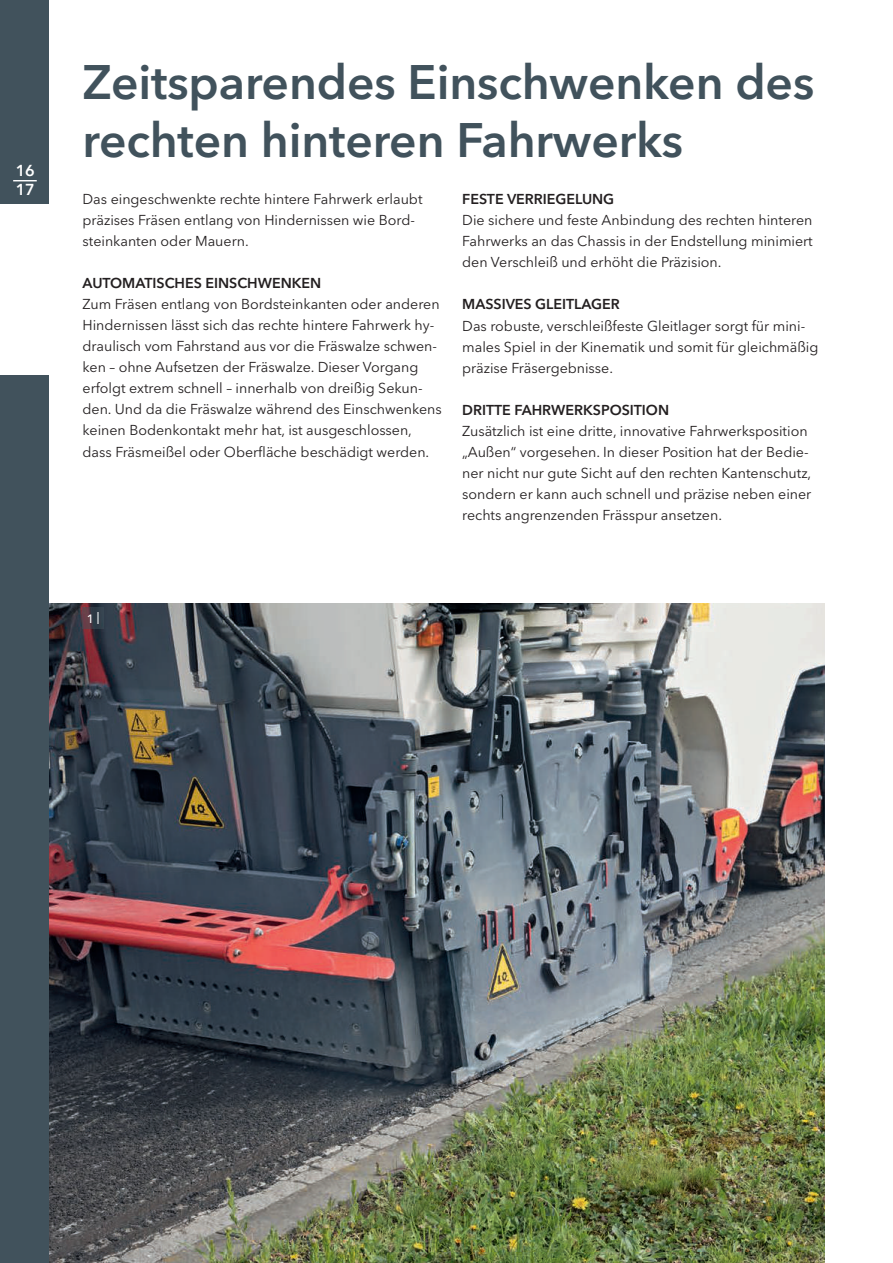
<style>
.page{position:relative;width:893px;height:1263px;background:#fff}
.page>*{position:absolute;margin:0;border:0;box-sizing:border-box;transform-origin:0 0}
.t1{font:600 48px/57.6px "Avenir Next LT Pro";letter-spacing:-.005em;color:#41525c}
.t2{font:600 15.75px/18.9px "Avenir Next LT Pro";color:#fff}
.t3{font:14.25px/21px "Avenir Next LT Pro";color:#231f20}
.t4{font:600 14.25px "Avenir Next LT Pro";color:#231f20}
.t5{font:500 12px "Avenir Next LT Pro";color:#fff}
</style>
<div class="page">
<img style="left:49px;top:603px;width:776px;height:660px">
<svg style="left:83px;top:608px;width:21px;height:21px"></svg>
<div style="left:0;top:0;width:49px;height:1263px;background:#41525c"></div>
<div style="left:0;top:204px;width:49px;height:170px;background:#fff"></div>
<svg style="left:13px;top:180px;width:24px;height:1px"></svg>
<p class="t2" style="left:16px;top:161px;width:21px">16<br>17</p>
<h1 class="t1" style="left:83px;top:53px;width:733px">Zeitsparendes Einschwenken des rechten hinteren Fahrwerks</h1>
<p class="t3" style="left:83px;top:189px;width:341px">Das eingeschwenkte rechte hintere Fahrwerk erlaubt präzises Fräsen entlang von Hindernissen wie Bord&shy;steinkanten oder Mauern.</p>
<p class="t4" style="left:83px;top:275px;width:240px">AUTOMATISCHES EINSCHWENKEN</p>
<p class="t3" style="left:83px;top:294px;width:361px">Zum Fräsen entlang von Bordsteinkanten oder anderen Hindernissen lässt sich das rechte hintere Fahrwerk hy&shy;draulisch vom Fahrstand aus vor die Fräswalze schwen&shy;ken – ohne Aufsetzen der Fräswalze. Dieser Vorgang erfolgt extrem schnell – innerhalb von dreißig Sekun&shy;den. Und da die Fräswalze während des Einschwenkens keinen Bodenkontakt mehr hat, ist ausgeschlossen, dass Fräsmeißel oder Oberfläche beschädigt werden.</p>
<p class="t4" style="left:462px;top:191px;width:154px">FESTE VERRIEGELUNG</p>
<p class="t3" style="left:462px;top:210px;width:352px;text-align:justify">Die sichere und feste Anbindung des rechten hinteren Fahrwerks an das Chassis in der Endstellung minimiert den Verschleiß und erhöht die Präzision.</p>
<p class="t4" style="left:462px;top:296px;width:159px">MASSIVES GLEITLAGER</p>
<p class="t3" style="left:462px;top:315px;width:358px">Das robuste, verschleißfeste Gleitlager sorgt für mini&shy;males Spiel in der Kinematik und somit für gleichmäßig präzise Fräsergebnisse.</p>
<p class="t4" style="left:462px;top:401px;width:208px">DRITTE FAHRWERKSPOSITION</p>
<p class="t3" style="left:462px;top:420px;width:351px">Zusätzlich ist eine dritte, innovative Fahrwerksposition „Außen“ vorgesehen. In dieser Position hat der Bedie&shy;ner nicht nur gute Sicht auf den rechten Kantenschutz, sondern er kann auch schnell und präzise neben einer rechts angrenzenden Frässpur ansetzen.</p>
<p class="t5" style="left:87px;top:611px;width:14px">1 |</p>
</div>
